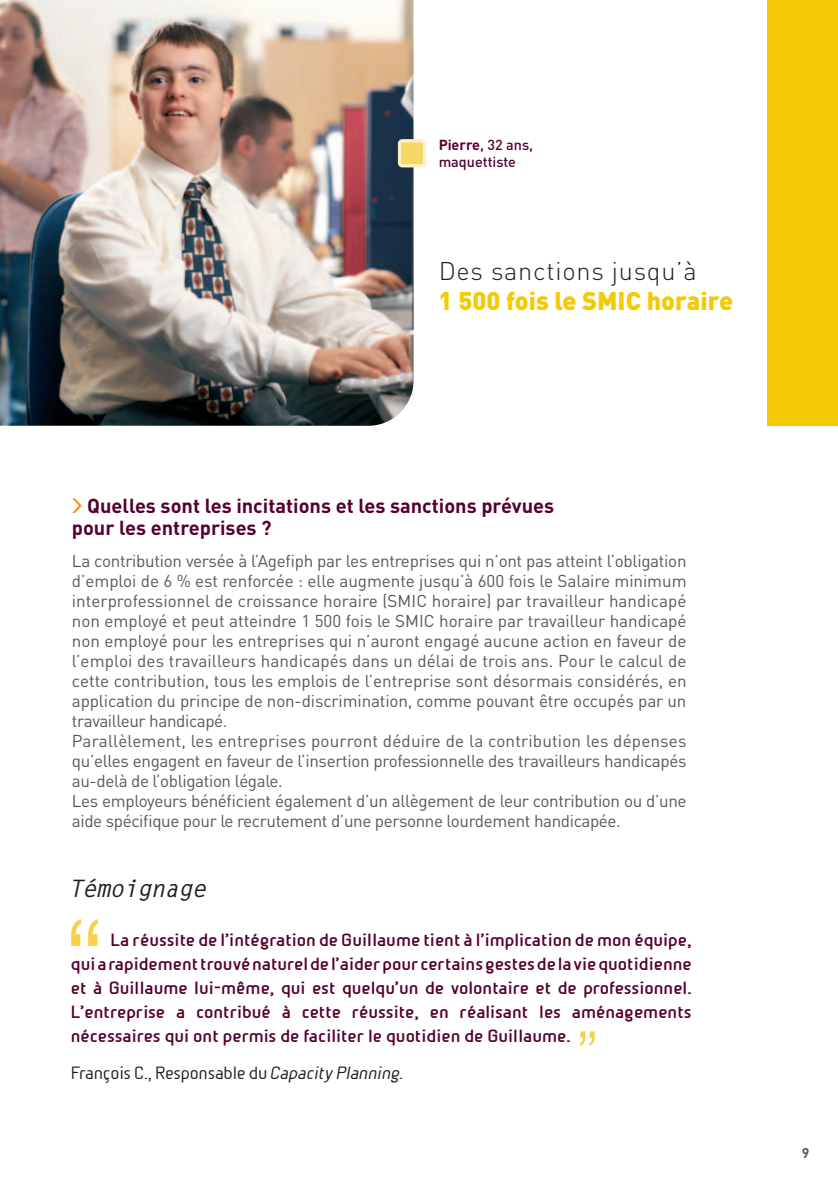
<style>
.page{position:relative;width:838px;height:1191px;background:#fff}
.page>*{position:absolute;margin:0;border:0;box-sizing:border-box;transform-origin:0 0}
.t1{font:300 110px "Helvetica Neue";color:#f6d24a}
.t2{font:300 60px "Helvetica Neue";color:#f6d24a}
.t3{font:900 25.2px "DIN";color:#f4ca05}
.t4{font:300 25.2px "DIN";letter-spacing:.03em;color:#231f20}
.t5{font:italic 700 24px "Letter Gothic Std";letter-spacing:-.03em;color:#231f20}
.t6{font:700 20px/22px "DIN";color:#55002e}
.t7{font:17px/20px "DIN";letter-spacing:-.01em;color:#57585a}
.t8{font:700 17px/24px "Beta Sans";color:#55002e;text-align:justify}
.t9{font:17px "Beta Sans Norm";letter-spacing:-.015em;color:#231f20}
.t10{font:500 14.4px/17.2px "DIN";color:#55002e}
.t11{font:700 14px "DIN";color:#57585a}
.s1{font-weight:700}
.s2{font-family:"Beta Sans";color:#f7931d}
.s3{font-style:italic}
</style>
<div class="page">
<img style="left:0;top:0;width:413px;height:425px">
<div style="left:767px;top:0;width:70px;height:425px;background:#f4ca05"></div>
<div style="left:399px;top:141px;width:25px;height:25px;background:#f7d765;border-radius:3px"></div>
<div style="left:398px;top:139px;width:28px;height:28px;border:3px solid #fcefc5;border-radius:3px"></div>
<p class="t10" style="left:438px;top:138px;width:96px"><span class="s1">Pierre</span>, 32 ans, maquettiste</p>
<h3 class="t4" style="left:438px;top:262px;width:259px">Des sanctions jusqu’à</h3>
<h3 class="t3" style="left:438px;top:292px;width:296px">1 500 fois le SMIC horaire</h3>
<p class="t6" style="left:72px;top:497px;width:483px"><span class="s2">&gt;</span> Quelles sont les incitations et les sanctions prévues pour les entreprises ?</p>
<p class="t7" style="left:72px;top:552px;width:616px">La contribution versée à l’Agefiph par les entreprises qui n’ont pas atteint l’obligation d’emploi de 6 % est renforcée : elle augmente jusqu’à 600 fois le Salaire minimum interprofessionnel de croissance horaire (SMIC horaire) par travailleur handicapé non employé et peut atteindre 1 500 fois le SMIC horaire par travailleur handicapé non employé pour les entreprises qui n’auront engagé aucune action en faveur de l’emploi des travailleurs handicapés dans un délai de trois ans. Pour le calcul de cette contribution, tous les emplois de l’entreprise sont désormais considérés, en application du principe de non-discrimination, comme pouvant être occupés par un travailleur handicapé.<br>Parallèlement, les entreprises pourront déduire de la contribution les dépenses qu’elles engagent en faveur de l’insertion professionnelle des travailleurs handicapés au-delà de l’obligation légale.<br>Les employeurs bénéficient également d’un allègement de leur contribution ou d’une aide spécifique pour le recrutement d’une personne lourdement handicapée.</p>
<h3 class="t5" style="left:69px;top:879px;width:139px">Témoignage</h3>
<p class="t8" style="left:71px;top:929px;width:622px;text-indent:40px">La réussite de l’intégration de Guillaume tient à l’implication de mon équipe, qui a rapidement trouvé naturel de l’aider pour certains gestes de la vie quotidienne et à Guillaume lui-même, qui est quelqu’un de volontaire et de professionnel.<br>L’entreprise a contribué à cette réussite, en réalisant les aménagements nécessaires qui ont permis de faciliter le quotidien de Guillaume.</p>
<p class="t9" style="left:71px;top:1066px;width:335px">François C., Responsable du <span class="s3">Capacity Planning.</span></p>
<h1 class="t1" style="left:64px;top:918px;width:42px">“</h1>
<h2 class="t2" style="left:576px;top:1031px;width:24px">”</h2>
<p class="t11" style="left:801px;top:1147px;width:9px">9</p>
</div>
